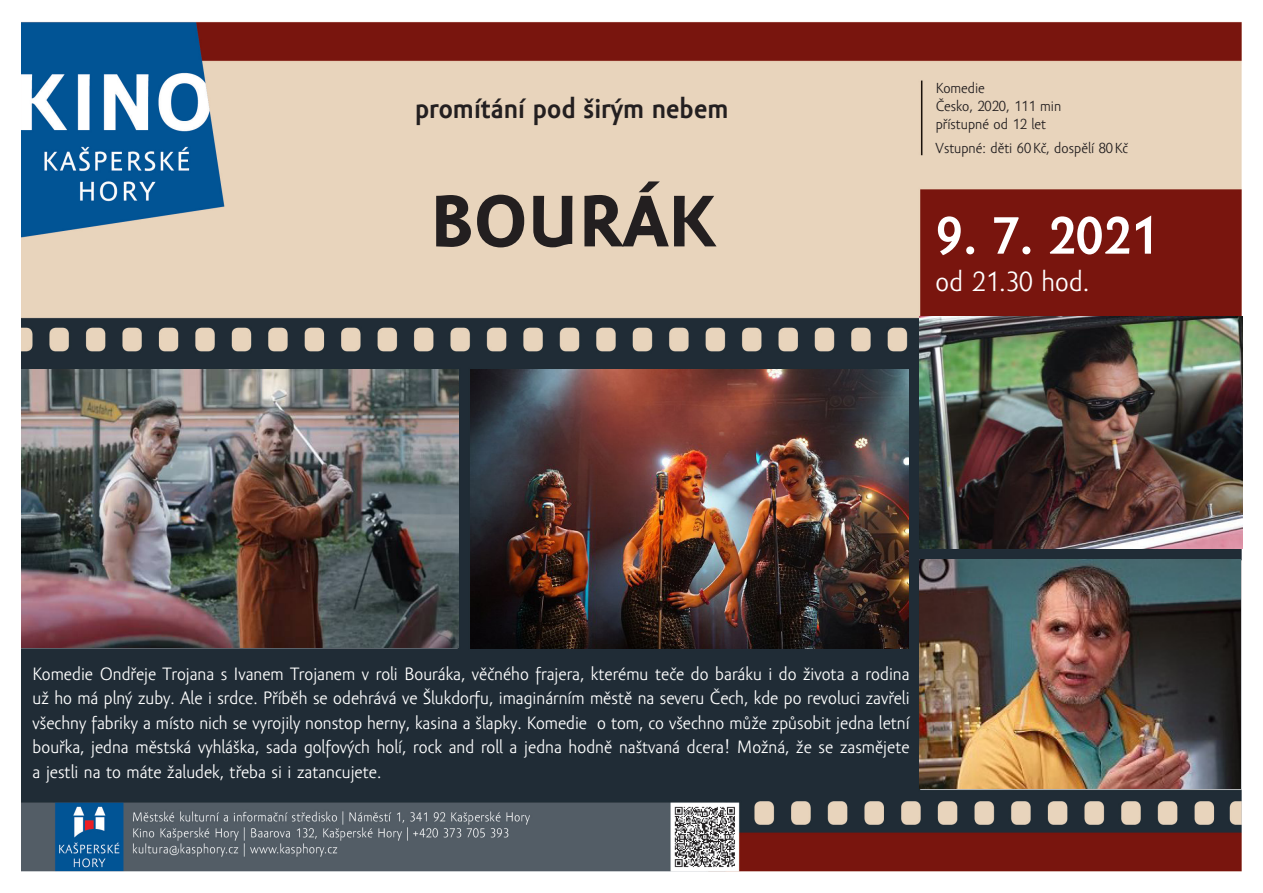
<style>
.page{position:relative;width:1263px;height:893px;background:#fff}
.page>*{position:absolute;margin:0;border:0;box-sizing:border-box;transform-origin:0 0}
.t1{font:700 75px "Amor Sans Text Pro";color:#231f20}
.t2{font:700 54px "Amor Sans Pro";color:#fff}
.t3{font:700 28.5px "Amor Sans Pro";color:#231f20}
.t4{font:28.5px "Amor Sans Pro";color:#fff}
.t5{font:18.45px/24.6px "Amor Sans Pro";color:#fff;text-align:justify}
.t6{font:15px "Amor Sans Pro";color:#231f20}
</style>
<div class="page">
<img style="left:21px;top:21px;width:1221px;height:851px">
<img style="left:22px;top:369px;width:436px;height:279px">
<img style="left:471px;top:369px;width:438px;height:279px">
<img style="left:920px;top:316px;width:322px;height:232px">
<img style="left:919px;top:560px;width:322px;height:229px">
<p class="t3" style="left:415px;top:92px;width:315px">promítání pod širým nebem</p>
<p class="t1" style="left:430px;top:177px;width:285px">BOURÁK</p>
<p class="t6" style="left:936px;top:80px;width:51px">Komedie</p>
<p class="t6" style="left:936px;top:98px;width:127px">Česko, 2020, 111 min</p>
<p class="t6" style="left:936px;top:116px;width:112px">přístupné od 12 let</p>
<p class="t6" style="left:935px;top:140px;width:194px">Vstupné: děti 60Kč, dospělí 80Kč</p>
<p class="t2" style="left:935px;top:204px;width:225px">9. 7. 2021</p>
<p class="t4" style="left:935px;top:265px;width:155px">od 21.30 hod.</p>
<p class="t5" style="left:33px;top:661px;width:878px">Komedie Ondřeje Trojana s Ivanem Trojanem v roli Bouráka, věčného frajera, kterému teče do baráku i do života a rodina už ho má plný zuby. Ale i srdce. Příběh se odehrává ve Šlukdorfu, imaginárním městě na severu Čech, kde po revoluci zavřeli všechny fabriky a místo nich se vyrojily nonstop herny, kasina a šlapky. Komedie o tom, co všechno může způsobit jedna letní bouřka, jedna městská vyhláška, sada golfových holí, rock and roll a jedna hodně naštvaná dcera! Možná, že se zasmějete a jestli na to máte žaludek, třeba si i zatancujete.</p>
</div>
